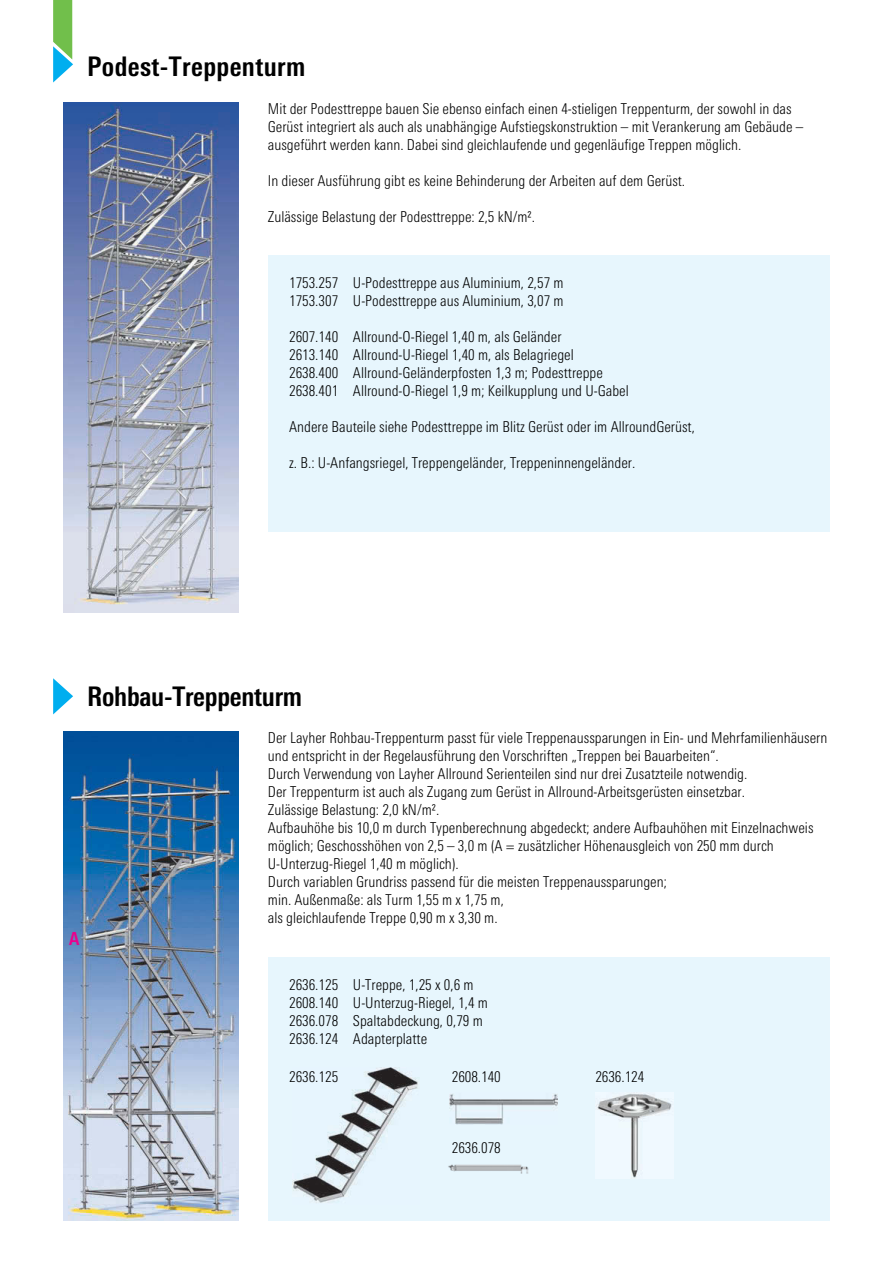
<style>
.page{position:relative;width:893px;height:1263px;background:#fff}
.page>*{position:absolute;margin:0;border:0;box-sizing:border-box;transform-origin:0 0}
.t1{font:700 condensed 27px "LT Univers";color:#000}
.t2{font:700 condensed 18px "LT Univers";color:#ec008c}
.t3{font:300 condensed 15px/18px "LT Univers";color:#000}
</style>
<div class="page">
<img style="left:64px;top:731px;width:174px;height:489px">
<img style="left:64px;top:102px;width:174px;height:510px">
<svg style="left:53px;top:678px;width:20px;height:36px"></svg>
<svg style="left:53px;top:0;width:20px;height:82px;background:#72c791"></svg>
<div style="left:268px;top:255px;width:561px;height:276px;background:#e7f6fd"></div>
<div style="left:268px;top:957px;width:561px;height:263px;background:#e7f6fd"></div>
<img style="left:449px;top:1094px;width:108px;height:31px">
<img style="left:292px;top:1067px;width:126px;height:136px">
<img style="left:448px;top:1164px;width:81px;height:10px">
<img style="left:597px;top:1093px;width:76px;height:85px">
<h1 class="t1" style="left:87px;top:51px;width:220px">Podest-Treppenturm</h1>
<p class="t3" style="left:268px;top:99px;width:537px">Mit der Podesttreppe bauen Sie ebenso einfach einen 4-stieligen Treppenturm, der sowohl in das<br>Gerüst integriert als auch als unabhängige Aufstiegskonstruktion – mit Verankerung am Gebäude – ausgeführt werden kann. Dabei sind gleichlaufende und gegenläufige Treppen möglich.</p>
<p class="t3" style="left:268px;top:171px;width:419px">In dieser Ausführung gibt es keine Behinderung der Arbeiten auf dem Gerüst.</p>
<p class="t3" style="left:268px;top:207px;width:269px">Zulässige Belastung der Podesttreppe: 2,5 kN/m².</p>
<p class="t3" style="left:289px;top:274px;width:276px">1753.257 U-Podesttreppe aus Aluminium, 2,57 m<br>1753.307 U-Podesttreppe aus Aluminium, 3,07 m</p>
<p class="t3" style="left:289px;top:328px;width:341px">2607.140 Allround-O-Riegel 1,40 m, als Geländer<br>2613.140 Allround-U-Riegel 1,40 m, als Belagriegel<br>2638.400 Allround-Geländerpfosten 1,3 m; Podesttreppe 2638.401 Allround-O-Riegel 1,9 m; Keilkupplung und U-Gabel</p>
<p class="t3" style="left:289px;top:418px;width:407px">Andere Bauteile siehe Podesttreppe im Blitz Gerüst oder im AllroundGerüst,</p>
<p class="t3" style="left:289px;top:454px;width:348px">z. B.: U-Anfangsriegel, Treppengeländer, Treppeninnengeländer.</p>
<p class="t2" style="left:69px;top:928px;width:12px">A</p>
<h1 class="t1" style="left:87px;top:680px;width:217px">Rohbau-Treppenturm</h1>
<p class="t3" style="left:268px;top:729px;width:561px">Der Layher Rohbau-Treppenturm passt für viele Treppenaussparungen in Ein- und Mehrfamilienhäusern und entspricht in der Regelausführung den Vorschriften „Treppen bei Bauarbeiten“.<br>Durch Verwendung von Layher Allround Serienteilen sind nur drei Zusatzteile notwendig.<br>Der Treppenturm ist auch als Zugang zum Gerüst in Allround-Arbeitsgerüsten einsetzbar.<br>Zulässige Belastung: 2,0 kN/m².<br>Aufbauhöhe bis 10,0 m durch Typenberechnung abgedeckt; andere Aufbauhöhen mit Einzelnachweis möglich; Geschosshöhen von 2,5 – 3,0 m (A = zusätzlicher Höhenausgleich von 250 mm durch U-Unterzug-Riegel 1,40 m möglich).<br>Durch variablen Grundriss passend für die meisten Treppenaussparungen;<br>min. Außenmaße: als Turm 1,55 m x 1,75 m,<br>als gleichlaufende Treppe 0,90 m x 3,30 m.</p>
<p class="t3" style="left:289px;top:975px;width:200px">2636.125 U-Treppe, 1,25 x 0,6 m<br>2608.140 U-Unterzug-Riegel, 1,4 m<br>2636.078 Spaltabdeckung, 0,79 m<br>2636.124 Adapterplatte</p>
<p class="t3" style="left:289px;top:1068px;width:51px">2636.125</p>
<p class="t3" style="left:452px;top:1068px;width:51px">2608.140</p>
<p class="t3" style="left:595px;top:1068px;width:51px">2636.124</p>
<p class="t3" style="left:452px;top:1138px;width:51px">2636.078</p>
</div>
